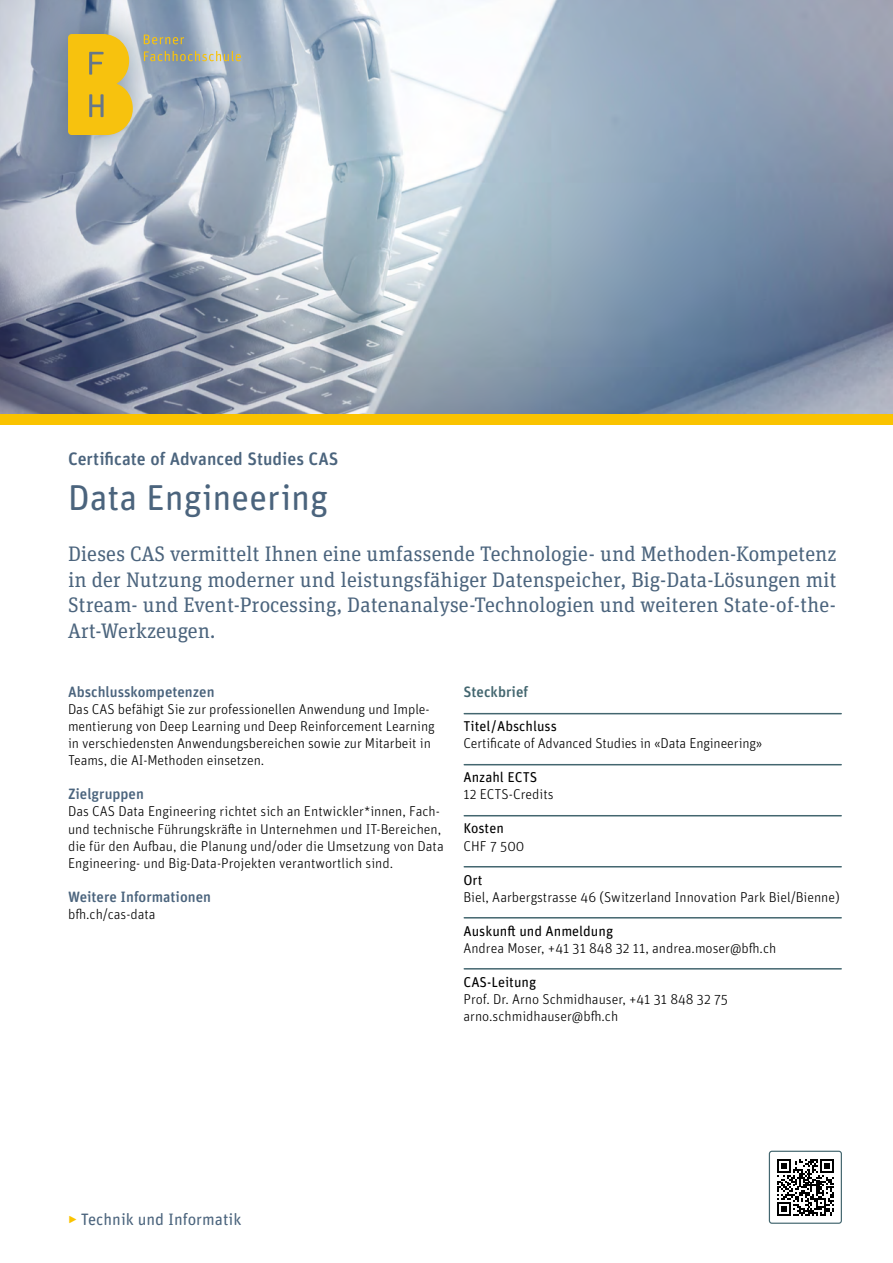
<style>
.page{position:relative;width:893px;height:1263px;background:#fff}
.page>*{position:absolute;margin:0;border:0;box-sizing:border-box;transform-origin:0 0}
.t1{font:36px "Unit Rounded Pro";color:#4b647d}
.t2{font:21px/25.5px "Unit Slab Pro";color:#4b647d;text-align:justify}
.t3{font:500 18px "Unit Rounded Pro";color:#4b647d}
.t4{font:16.5px "Unit Rounded Pro";color:#4b647d}
.t5{font:500 15px "Unit Rounded Pro";color:#4b647d}
.t6{font:500 15px "Unit Rounded Pro";color:#43666f}
.t7{font:300 14.25px/17px "Unit Rounded Pro";color:#000}
.t8{font:14.25px "Unit Rounded Pro";color:#000}
.s1{font-weight:300;color:#fac300}
</style>
<div class="page">
<img style="left:0;top:0;width:893px;height:415px">
<div style="left:26px;top:0;width:250px;height:177px;background:#4b647d;opacity:.75"></div>
<svg style="left:68px;top:34px;width:65px;height:101px;background:#eabf27"></svg>
<svg style="left:144px;top:35px;width:40px;height:9px"></svg>
<svg style="left:144px;top:51px;width:97px;height:10px"></svg>
<div style="left:0;top:415px;width:893px;height:10px;background:#fac300"></div>
<hr style="left:464px;top:713px;width:377px;height:1px;background:#43666f">
<hr style="left:464px;top:764px;width:377px;height:1px;background:#43666f">
<hr style="left:464px;top:815px;width:377px;height:1px;background:#43666f">
<hr style="left:464px;top:866px;width:377px;height:1px;background:#43666f">
<hr style="left:464px;top:917px;width:377px;height:1px;background:#43666f">
<hr style="left:464px;top:968px;width:377px;height:1px;background:#43666f">
<svg style="left:777px;top:1159px;width:57px;height:57px"></svg>
<div style="left:769px;top:1151px;width:73px;height:73px;border:1px solid #43666f;border-radius:3px"></div>
<p class="t3" style="left:68px;top:446px;width:272px">Certificate of Advanced Studies CAS</p>
<h1 class="t1" style="left:68px;top:473px;width:262px">Data Engineering</h1>
<p class="t2" style="left:68px;top:541px;width:770px">Dieses CAS vermittelt Ihnen eine umfassende Technologie- und Methoden-Kompetenz in der Nutzung moderner und leistungsfähiger Datenspeicher, Big-Data-Lösungen mit Stream- und Event-Processing, Datenanalyse-Technologien und weiteren State-of-the-Art-Werkzeugen.</p>
<p class="t5" style="left:68px;top:682px;width:148px">Abschlusskompetenzen</p>
<p class="t7" style="left:68px;top:701px;width:368px">Das CAS befähigt Sie zur professionellen Anwendung und Imple&shy;mentierung von Deep Learning und Deep Reinforcement Learning in verschiedensten Anwendungsbereichen sowie zur Mitarbeit in Teams, die AI-Methoden einsetzen.</p>
<p class="t5" style="left:68px;top:784px;width:77px">Zielgruppen</p>
<p class="t7" style="left:68px;top:803px;width:377px">Das CAS Data Engineering richtet sich an Entwickler*innen, Fach&shy;und technische Führungskräfte in Unternehmen und IT-Bereichen, die für den Aufbau, die Planung und/oder die Umsetzung von Data Engineering- und Big-Data-Projekten verantwortlich sind.</p>
<p class="t5" style="left:68px;top:886px;width:144px">Weitere Informationen</p>
<p class="t7" style="left:68px;top:905px;width:89px">bfh.ch/cas-data</p>
<p class="t6" style="left:463px;top:682px;width:66px">Steckbrief</p>
<p class="t8" style="left:463px;top:717px;width:95px">Titel/Abschluss</p>
<p class="t7" style="left:463px;top:735px;width:301px">Certificate of Advanced Studies in «Data Engineering»</p>
<p class="t8" style="left:463px;top:768px;width:75px">Anzahl ECTS</p>
<p class="t7" style="left:463px;top:786px;width:92px">12 ECTS-Credits</p>
<p class="t8" style="left:463px;top:819px;width:42px">Kosten</p>
<p class="t7" style="left:463px;top:837px;width:62px">CHF 7 500</p>
<p class="t8" style="left:463px;top:870px;width:21px">Ort</p>
<p class="t7" style="left:463px;top:888px;width:378px">Biel, Aarbergstrasse 46 (Switzerland Innovation Park Biel/Bienne)</p>
<p class="t8" style="left:463px;top:921px;width:151px">Auskunft und Anmeldung</p>
<p class="t7" style="left:463px;top:939px;width:314px">Andrea Moser, +41 31 848 32 11, andrea.moser@bfh.ch</p>
<p class="t8" style="left:463px;top:972px;width:74px">CAS-Leitung</p>
<p class="t7" style="left:463px;top:990px;width:266px">Prof. Dr. Arno Schmidhauser, +41 31 848 32 75 arno.schmidhauser@bfh.ch</p>
<p class="t4" style="left:68px;top:1207px;width:175px"><span class="s1">‣</span> Technik und Informatik</p>
</div>
